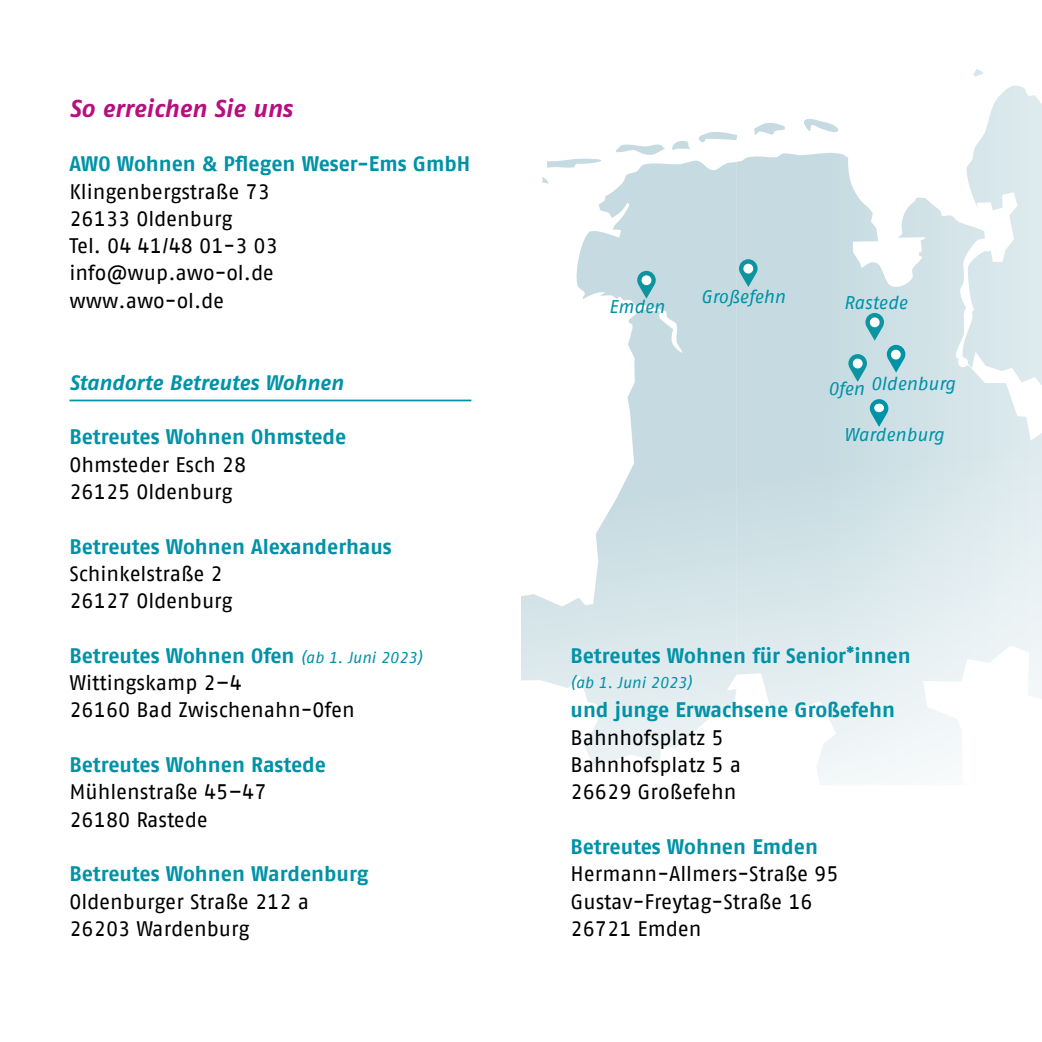
<style>
.page{position:relative;width:1042px;height:1042px;background:#fff}
.page>*{position:absolute;margin:0;border:0;box-sizing:border-box;transform-origin:0 0}
.t1{font:italic 700 24.5px "Fago Pro";color:#b60f7f}
.t2{font:21px/27.3px "AWO Fago Office";color:#000}
.t3{font:700 21px "AWO Fago Office";color:#0092a7}
.t4{font:italic 700 21px "Fago Pro";letter-spacing:-.005em;color:#0092a7}
.t5{font:italic 18.38px "AWO Fago Office";color:#0092a7}
.t6{font:italic 15.75px "AWO Fago Office";color:#0092a7}
.s1{font-weight:700;color:#0092a7}
.s2{font-style:italic;font-size:15.75px;color:#0092a7}
</style>
<div class="page">
<svg style="left:560px;top:159px;width:42px;height:2px"></svg>
<svg style="left:521px;top:161px;width:216px;height:606px"></svg>
<svg style="left:973px;top:69px;width:10px;height:8px"></svg>
<svg style="left:616px;top:132px;width:121px;height:23px"></svg>
<svg style="left:737px;top:86px;width:305px;height:699px"></svg>
<svg style="left:870px;top:399px;width:18px;height:28px"></svg>
<div style="left:874px;top:404px;width:10px;height:8px;background:#fff;border-radius:50%"></div>
<div style="left:958px;top:357px;width:10px;height:10px;background:#fff;border-radius:50%"></div>
<svg style="left:637px;top:271px;width:19px;height:28px"></svg>
<svg style="left:641px;top:275px;width:11px;height:11px"></svg>
<svg style="left:848px;top:313px;width:57px;height:69px;background:#a7d1d8"></svg>
<div style="left:891px;top:350px;width:10px;height:9px;background:#fff;border-radius:50%"></div>
<svg style="left:739px;top:259px;width:18px;height:28px"></svg>
<svg style="left:743px;top:263px;width:10px;height:11px"></svg>
<hr style="left:69px;top:399px;width:402px;height:2px;background:#0092a7">
<p class="t1" style="left:69px;top:93px;width:224px">So erreichen Sie uns</p>
<p class="t3" style="left:69px;top:152px;width:402px">AWO Wohnen &amp; Pflegen Weser-Ems GmbH</p>
<p class="t2" style="left:69px;top:177px;width:210px">Klingenbergstraße 73<br>26133 Oldenburg<br>Tel. 04 41/48 01-3 03 info@wup.awo-ol.de www.awo-ol.de</p>
<p class="t4" style="left:69px;top:370px;width:275px">Standorte Betreutes Wohnen</p>
<p class="t3" style="left:69px;top:425px;width:278px">Betreutes Wohnen Ohmstede</p>
<p class="t2" style="left:69px;top:450px;width:178px">Ohmsteder Esch 28<br>26125 Oldenburg</p>
<p class="t3" style="left:69px;top:534px;width:324px">Betreutes Wohnen Alexanderhaus</p>
<p class="t2" style="left:69px;top:560px;width:165px">Schinkelstraße 2<br>26127 Oldenburg</p>
<p class="t2" style="left:69px;top:641px;width:354px"><span class="s1">Betreutes Wohnen Ofen</span> <span class="s2">(ab 1. Juni 2023)<br></span>Wittingskamp 2–4<br>26160 Bad Zwischenahn-Ofen</p>
<p class="t3" style="left:69px;top:752px;width:258px">Betreutes Wohnen Rastede</p>
<p class="t2" style="left:69px;top:778px;width:199px">Mühlenstraße 45–47<br>26180 Rastede</p>
<p class="t3" style="left:69px;top:861px;width:301px">Betreutes Wohnen Wardenburg</p>
<p class="t2" style="left:69px;top:887px;width:241px">Oldenburger Straße 212 a<br>26203 Wardenburg</p>
<p class="t5" style="left:609px;top:297px;width:57px">Emden</p>
<p class="t5" style="left:701px;top:286px;width:86px">Großefehn</p>
<p class="t5" style="left:844px;top:293px;width:65px">Rastede</p>
<p class="t5" style="left:871px;top:373px;width:86px">Oldenburg</p>
<p class="t5" style="left:828px;top:378px;width:38px">Ofen</p>
<p class="t5" style="left:844px;top:424px;width:102px">Wardenburg</p>
<p class="t3" style="left:570px;top:643px;width:342px">Betreutes Wohnen für Senior<sup>*</sup>innen</p>
<p class="t6" style="left:570px;top:674px;width:123px">(ab 1. Juni 2023)</p>
<p class="t3" style="left:570px;top:698px;width:326px">und junge Erwachsene Großefehn</p>
<p class="t2" style="left:570px;top:723px;width:172px">Bahnhofsplatz 5<br>Bahnhofsplatz 5 a<br>26629 Großefehn</p>
<p class="t3" style="left:570px;top:834px;width:249px">Betreutes Wohnen Emden</p>
<p class="t2" style="left:570px;top:860px;width:269px">Hermann-Allmers-Straße 95<br>Gustav-Freytag-Straße 16<br>26721 Emden</p>
</div>
